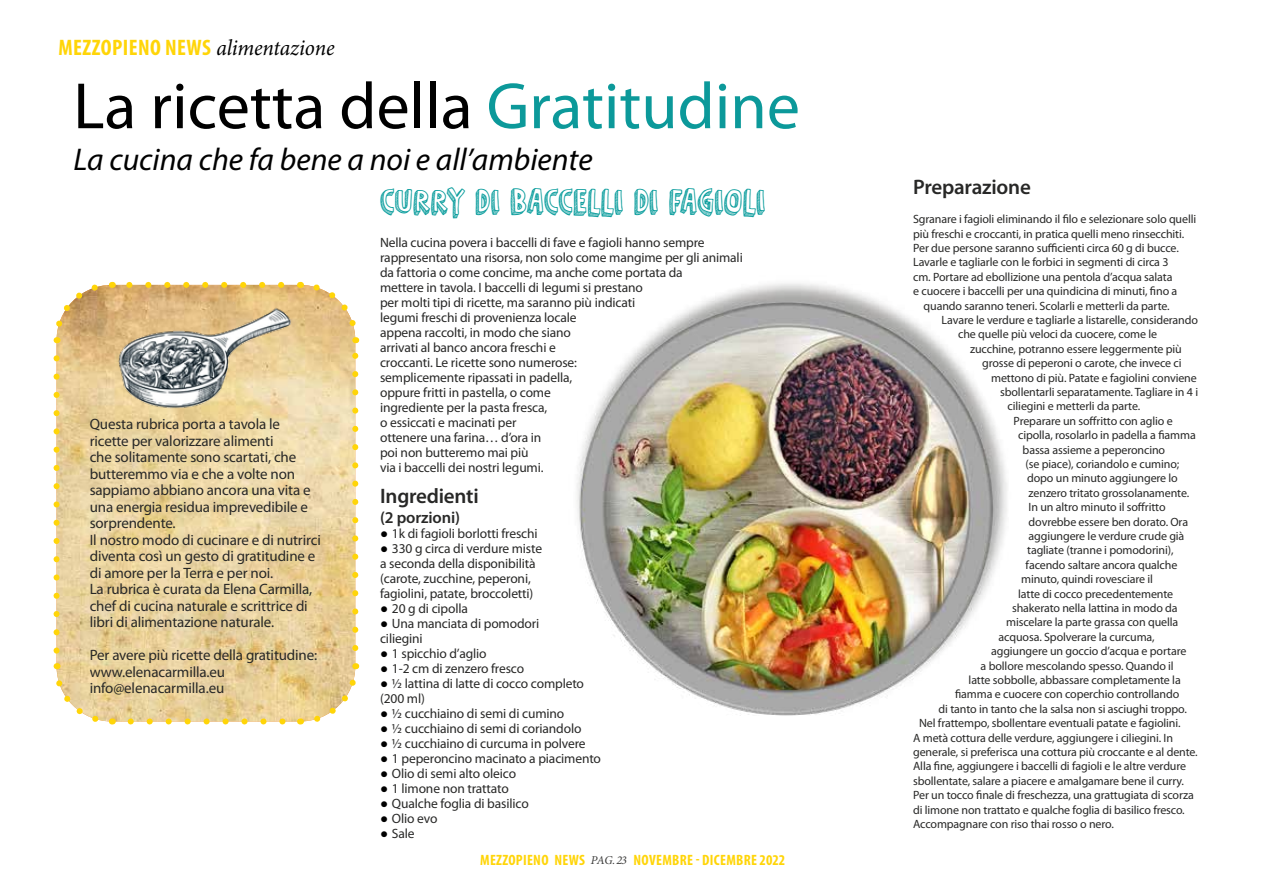
<style>
.page{position:relative;width:1263px;height:893px;background:#fff}
.page>*{position:absolute;margin:0;border:0;box-sizing:border-box;transform-origin:0 0}
.t1{font:66px "Myriad Pro";color:#000}
.t2{font:39px "Fifth Grader";color:#099}
.t3{font:italic 31.5px "Myriad Pro";color:#000}
.t4{font:700 condensed 22.5px "Myriad Pro";letter-spacing:.02em;color:#ffd508}
.t5{font:600 21px "Myriad Pro";letter-spacing:-.01em;color:#282827}
.t6{font:600 16.5px "Myriad Pro";letter-spacing:-.01em;color:#282827}
.t7{font:15px/16.5px "Myriad Pro";letter-spacing:-.01em;color:#282827}
.t8{font:700 condensed 15px "Myriad Pro";letter-spacing:.02em;color:#ffd508}
.t9{font:13.5px/15px "Myriad Pro";letter-spacing:-.01em;color:#282827}
.t10{font:12px "Myriad Pro";letter-spacing:-.01em;color:#282827}
.s1{font-family:"Minion Pro";font-weight:400;font-style:italic;font-stretch:normal;color:#000}
.s2{color:#0c999a}
.s3{font-family:"Arial";color:#000}
.s4{font-family:"Minion Pro";font-weight:400;font-style:italic;font-stretch:normal;font-size:12px;color:#3c3c3b}
</style>
<div class="page">
<img style="left:57px;top:285px;width:298px;height:436px">
<svg style="left:121px;top:282px;width:160px;height:6px"></svg>
<svg style="left:54px;top:358px;width:6px;height:299px"></svg>
<svg style="left:131px;top:718px;width:160px;height:6px"></svg>
<svg style="left:352px;top:349px;width:6px;height:299px"></svg>
<svg style="left:300px;top:281px;width:56px;height:50px"></svg>
<svg style="left:53px;top:284px;width:49px;height:59px"></svg>
<svg style="left:56px;top:676px;width:57px;height:49px"></svg>
<svg style="left:310px;top:663px;width:50px;height:59px"></svg>
<img style="left:576px;top:283px;width:431px;height:433px">
<img style="left:115px;top:303px;width:182px;height:109px">
<h3 class="t4" style="left:58px;top:34px;width:278px">MEZZOPIENO NEWS <span class="s1">alimentazione</span></h3>
<h1 class="t1" style="left:73px;top:65px;width:728px">La ricetta della <span class="s2">Gratitudine</span></h1>
<h3 class="t3" style="left:73px;top:140px;width:521px">La cucina che fa bene a noi e all’ambiente</h3>
<p class="t7" style="left:90px;top:415px;width:233px">Questa rubrica porta a tavola le ricette per valorizzare alimenti<br>che solitamente sono scartati, che butteremmo via e che a volte non sappiamo abbiano ancora una vita e una energia residua imprevedibile e sorprendente.<br>Il nostro modo di cucinare e di nutrirci diventa così un gesto di gratitudine e di amore per la Terra e per noi.<br>La rubrica è curata da Elena Carmilla, chef di cucina naturale e scrittrice di libri di alimentazione naturale.</p>
<p class="t7" style="left:90px;top:646px;width:229px">Per avere più ricette della gratitudine: www.elenacarmilla.eu info@elenacarmilla.eu</p>
<h2 class="t2" style="left:380px;top:187px;width:387px">CURRY DI BACCELLI DI FAGIOLI</h2>
<h3 class="t5" style="left:913px;top:174px;width:119px">Preparazione</h3>
<p class="t10" style="left:913px;top:212px;width:285px">Sgranare i fagioli eliminando il filo e selezionare solo quelli</p>
<p class="t10" style="left:913px;top:226px;width:273px">più freschi e croccanti, in pratica quelli meno rinsecchiti.</p>
<p class="t10" style="left:913px;top:241px;width:267px">Per due persone saranno sufficienti circa 60 g di bucce.</p>
<p class="t10" style="left:913px;top:255px;width:257px">Lavarle e tagliarle con le forbici in segmenti di circa 3</p>
<p class="t10" style="left:913px;top:269px;width:261px">cm. Portare ad ebollizione una pentola d’acqua salata</p>
<p class="t10" style="left:913px;top:284px;width:266px">e cuocere i baccelli per una quindicina di minuti, fino a</p>
<p class="t10" style="left:924px;top:298px;width:248px">quando saranno teneri. Scolarli e metterli da parte.</p>
<p class="t10" style="left:942px;top:313px;width:258px">Lavare le verdure e tagliarle a listarelle, considerando</p>
<p class="t10" style="left:958px;top:327px;width:200px">che quelle più veloci da cuocere, come le</p>
<p class="t10" style="left:970px;top:341px;width:213px">zucchine, potranno essere leggermente più</p>
<p class="t10" style="left:982px;top:356px;width:201px">grosse di peperoni o carote, che invece ci</p>
<p class="t10" style="left:991px;top:370px;width:207px">mettono di più. Patate e fagiolini conviene</p>
<p class="t10" style="left:1000px;top:385px;width:199px">sbollentarli separatamente. Tagliare in 4 i</p>
<p class="t10" style="left:1008px;top:399px;width:134px">ciliegini e metterli da parte.</p>
<p class="t10" style="left:1014px;top:413px;width:161px">Preparare un soffritto con aglio e</p>
<p class="t10" style="left:1018px;top:428px;width:179px">cipolla, rosolarlo in padella a fiamma</p>
<p class="t10" style="left:1023px;top:442px;width:144px">bassa assieme a peperoncino</p>
<p class="t10" style="left:1026px;top:457px;width:155px">(se piace), coriandolo e cumino;</p>
<p class="t10" style="left:1027px;top:471px;width:152px">dopo un minuto aggiungere lo</p>
<p class="t10" style="left:1029px;top:485px;width:162px">zenzero tritato grossolanamente.</p>
<p class="t10" style="left:1029px;top:500px;width:138px">In un altro minuto il soffritto</p>
<p class="t10" style="left:1029px;top:514px;width:161px">dovrebbe essere ben dorato. Ora</p>
<p class="t10" style="left:1029px;top:529px;width:157px">aggiungere le verdure crude già</p>
<p class="t10" style="left:1027px;top:543px;width:148px">tagliate (tranne i pomodorini),</p>
<p class="t10" style="left:1026px;top:557px;width:153px">facendo saltare ancora qualche</p>
<p class="t10" style="left:1021px;top:572px;width:133px">minuto, quindi rovesciare il</p>
<p class="t10" style="left:1018px;top:586px;width:157px">latte di cocco precedentemente</p>
<p class="t10" style="left:1012px;top:601px;width:167px">shakerato nella lattina in modo da</p>
<p class="t10" style="left:1006px;top:615px;width:174px">miscelare la parte grassa con quella</p>
<p class="t10" style="left:999px;top:629px;width:158px">acquosa. Spolverare la curcuma,</p>
<p class="t10" style="left:991px;top:644px;width:197px">aggiungere un goccio d’acqua e portare</p>
<p class="t10" style="left:981px;top:658px;width:195px">a bollore mescolando spesso. Quando il</p>
<p class="t10" style="left:969px;top:673px;width:214px">latte sobbolle, abbassare completamente la</p>
<p class="t10" style="left:955px;top:687px;width:226px">fiamma e cuocere con coperchio controllando</p>
<p class="t10" style="left:939px;top:701px;width:250px">di tanto in tanto che la salsa non si asciughi troppo.</p>
<p class="t10" style="left:919px;top:716px;width:263px">Nel frattempo, sbollentare eventuali patate e fagiolini.</p>
<p class="t10" style="left:913px;top:730px;width:261px">A metà cottura delle verdure, aggiungere i ciliegini. In</p>
<p class="t10" style="left:913px;top:745px;width:286px">generale, si preferisca una cottura più croccante e al dente.</p>
<p class="t10" style="left:913px;top:759px;width:274px">Alla fine, aggiungere i baccelli di fagioli e le altre verdure</p>
<p class="t10" style="left:913px;top:773px;width:272px">sbollentate, salare a piacere e amalgamare bene il curry.</p>
<p class="t10" style="left:913px;top:788px;width:282px">Per un tocco finale di freschezza, una grattugiata di scorza</p>
<p class="t10" style="left:913px;top:802px;width:273px">di limone non trattato e qualche foglia di basilico fresco.</p>
<p class="t10" style="left:913px;top:817px;width:202px">Accompagnare con riso thai rosso o nero.</p>
<p class="t9" style="left:380px;top:234px;width:364px">Nella cucina povera i baccelli di fave e fagioli hanno sempre rappresentato una risorsa, non solo come mangime per gli animali da fattoria o come concime, ma anche come portata da<br>mettere in tavola. I baccelli di legumi si prestano<br>per molti tipi di ricette, ma saranno più indicati<br>legumi freschi di provenienza locale<br>appena raccolti, in modo che siano<br>arrivati al banco ancora freschi e<br>croccanti. Le ricette sono numerose:<br>semplicemente ripassati in padella,<br>oppure fritti in pastella, o come<br>ingrediente per la pasta fresca,<br>o essiccati e macinati per<br>ottenere una farina… d’ora in<br>poi non butteremo mai più<br>via i baccelli dei nostri legumi.</p>
<h3 class="t5" style="left:380px;top:482px;width:100px">Ingredienti</h3>
<h3 class="t6" style="left:380px;top:507px;width:81px">(2 porzioni)</h3>
<p class="t9" style="left:380px;top:525px;width:159px"><span class="s3">●</span> 1k di fagioli borlotti freschi</p>
<p class="t9" style="left:380px;top:540px;width:164px"><span class="s3">●</span> 330 g circa di verdure miste a seconda della disponibilità (carote, zucchine, peperoni, fagiolini, patate, broccoletti)</p>
<p class="t9" style="left:380px;top:600px;width:89px"><span class="s3">●</span> 20 g di cipolla</p>
<p class="t9" style="left:380px;top:615px;width:161px"><span class="s3">●</span> Una manciata di pomodori ciliegini</p>
<p class="t9" style="left:380px;top:645px;width:108px"><span class="s3">●</span> 1 spicchio d’aglio</p>
<p class="t9" style="left:380px;top:660px;width:146px"><span class="s3">●</span> 1-2 cm di zenzero fresco</p>
<p class="t9" style="left:380px;top:675px;width:205px"><span class="s3">●</span> ½ lattina di latte di cocco completo (200 ml)</p>
<p class="t9" style="left:380px;top:705px;width:186px"><span class="s3">●</span> ½ cucchiaino di semi di cumino</p>
<p class="t9" style="left:380px;top:720px;width:203px"><span class="s3">●</span> ½ cucchiaino di semi di coriandolo</p>
<p class="t9" style="left:380px;top:735px;width:207px"><span class="s3">●</span> ½ cucchiaino di curcuma in polvere</p>
<p class="t9" style="left:380px;top:750px;width:222px"><span class="s3">●</span> 1 peperoncino macinato a piacimento</p>
<p class="t9" style="left:380px;top:765px;width:137px"><span class="s3">●</span> Olio di semi alto oleico</p>
<p class="t9" style="left:380px;top:780px;width:130px"><span class="s3">●</span> 1 limone non trattato</p>
<p class="t9" style="left:380px;top:795px;width:150px"><span class="s3">●</span> Qualche foglia di basilico</p>
<p class="t9" style="left:380px;top:810px;width:59px"><span class="s3">●</span> Olio evo</p>
<p class="t9" style="left:380px;top:825px;width:36px"><span class="s3">●</span> Sale</p>
<p class="t8" style="left:480px;top:851px;width:148px">MEZZOPIENO NEWS <span class="s4">PAG.23</span></p>
<p class="t8" style="left:633px;top:851px;width:153px">NOVEMBRE - DICEMBRE 2022</p>
</div>
